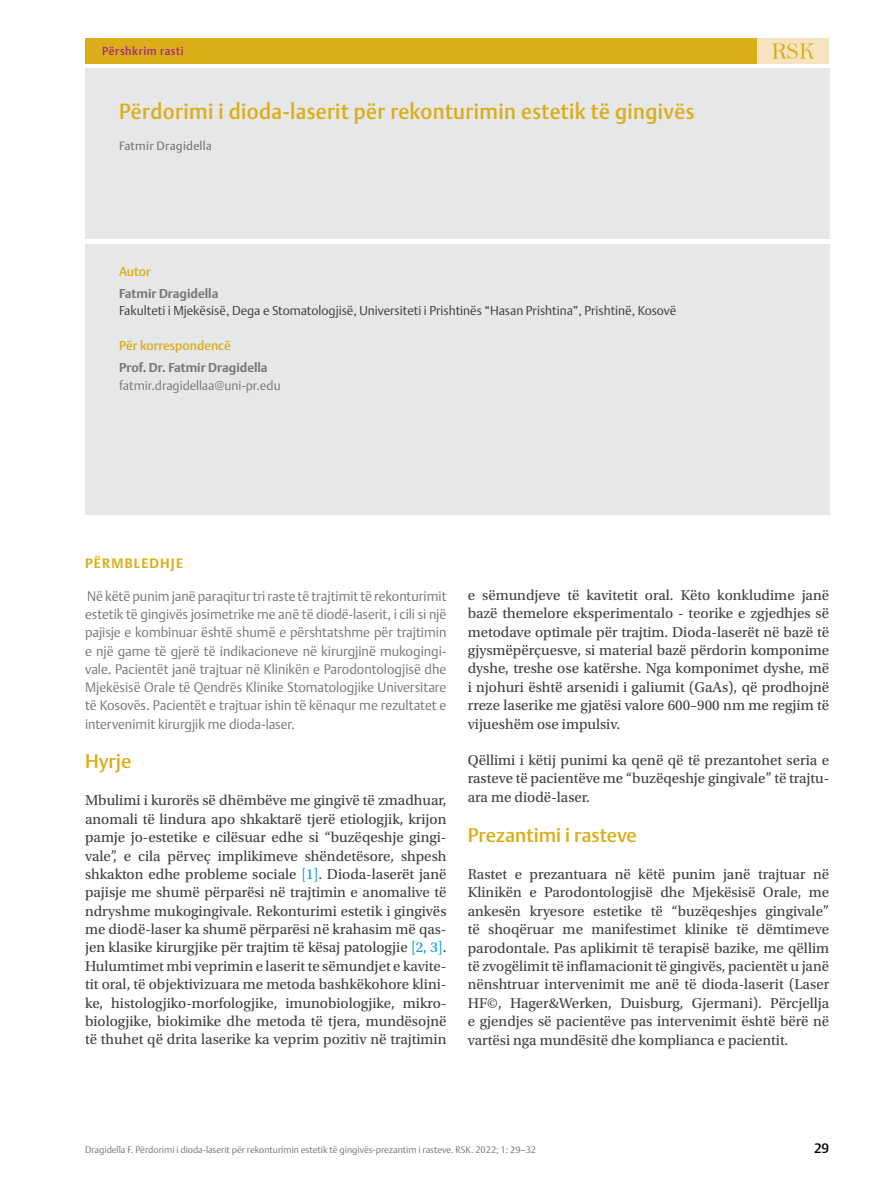
<style>
.page{position:relative;width:893px;height:1191px;background:#fff}
.page>*{position:absolute;margin:0;border:0;box-sizing:border-box;transform-origin:0 0}
.t1{font:500 21.75px "DTL Argo T";letter-spacing:.02em;color:#dbad17;scale:.95 1}
.t2{font:500 19.5px "DTL Argo T";color:#dbad17}
.t3{font:15px/18.5px "Utopia Std";color:#3d3c3e;text-align:justify}
.t4{font:300 13.65px/18.3px "DTL Argo T";color:#757779;text-align:justify}
.t5{font:700 13.5px "DTL Argo T";letter-spacing:.09em;color:#dbad17}
.t6{font:500 13.5px "DTL Argo T";color:#000}
.t7{font:300 12.75px "DTL Argo T";color:#3d3c3e}
.t8{font:700 12.75px "DTL Argo T";color:#757779}
.t9{font:300 12.75px "DTL Argo T";color:#757779}
.t10{font:500 12.75px "DTL Argo T";color:#dbad17}
.t11{font:12px "DTL Argo T";letter-spacing:.02em;color:#757779}
.t12{font:500 11.4px "DTL Argo T";letter-spacing:.05em;color:#a3238f}
.t13{font:300 9.3px "DTL Argo T";color:#757779}
.s1{color:#009edb}
</style>
<div class="page">
<div style="left:85px;top:68px;width:744px;height:170px;background:#e6e7e8"></div>
<div style="left:676px;top:38px;width:153px;height:26px;background:#f5e4bf"></div>
<svg style="left:772px;top:43px;width:42px;height:16px"></svg>
<div style="left:85px;top:38px;width:672px;height:26px;background:#dbad17"></div>
<div style="left:85px;top:245px;width:744px;height:269px;background:#e6e7e8"></div>
<p class="t12" style="left:102px;top:44px;width:83px">Përshkrim rasti</p>
<h1 class="t1" style="left:119px;top:98px;width:607px">Përdorimi i dioda-laserit për rekonturimin estetik të gingivës</h1>
<p class="t11" style="left:119px;top:139px;width:94px">Fatmir Dragidella</p>
<p class="t10" style="left:119px;top:264px;width:33px">Autor</p>
<p class="t8" style="left:119px;top:286px;width:101px">Fatmir Dragidella</p>
<p class="t7" style="left:119px;top:302px;width:559px">Fakulteti i Mjekësisë, Dega e Stomatologjisë, Universiteti i Prishtinës “Hasan Prishtina”, Prishtinë, Kosovë</p>
<p class="t10" style="left:119px;top:337px;width:113px">Për korrespondencë</p>
<p class="t8" style="left:119px;top:360px;width:150px">Prof. Dr. Fatmir Dragidella</p>
<p class="t9" style="left:119px;top:378px;width:163px">fatmir.dragidellaa@uni-pr.edu</p>
<p class="t5" style="left:85px;top:555px;width:100px">PËRMBLEDHJE</p>
<p class="t4" style="left:85px;top:587px;width:363px">Në këtë punim janë paraqitur tri raste të trajtimit të rekonturimit estetik të gingivës josimetrike me anë të diodë-laserit, i cili si një pajisje e kombinuar është shumë e përshtatshme për trajtimin e një game të gjerë të indikacioneve në kirurgjinë mukogingi&shy;vale. Pacientët janë trajtuar në Klinikën e Parodontologjisë dhe Mjekësisë Orale të Qendrës Klinike Stomatologjike Universitare të Kosovës. Pacientët e trajtuar ishin të kënaqur me rezultatet e intervenimit kirurgjik me dioda-laser.</p>
<h2 class="t2" style="left:85px;top:749px;width:48px">Hyrje</h2>
<p class="t3" style="left:85px;top:791px;width:363px">Mbulimi i kurorës së dhëmbëve me gingivë të zmadhuar, anomali të lindura apo shkaktarë tjerë etiologjik, krijon pamje jo-estetike e cilësuar edhe si “buzëqeshje gingi&shy;vale”, e cila përveç implikimeve shëndetësore, shpesh shkakton edhe probleme sociale <span class="s1">[1]</span>. Dioda-laserët janë pajisje me shumë përparësi në trajtimin e anomalive të ndryshme mukogingivale. Rekonturimi estetik i gingivës me diodë-laser ka shumë përparësi në krahasim më qas&shy;jen klasike kirurgjike për trajtim të kësaj patologjie <span class="s1">[2, 3]</span>.<br>Hulumtimet mbi veprimin e laserit te sëmundjet e kavite&shy;tit oral, të objektivizuara me metoda bashkëkohore klini&shy;ke, histologjiko-morfologjike, imunobiologjike, mikro&shy;biologjike, biokimike dhe metoda të tjera, mundësojnë të thuhet që drita laserike ka veprim pozitiv në trajtimin</p>
<p class="t3" style="left:468px;top:586px;width:363px">e sëmundjeve të kavitetit oral. Këto konkludime janë bazë themelore eksperimentalo - teorike e zgjedhjes së metodave optimale për trajtim. Dioda-laserët në bazë të gjysmëpërçuesve, si material bazë përdorin komponime dyshe, treshe ose katërshe. Nga komponimet dyshe, më i njohuri është arsenidi i galiumit (GaAs), që prodhojnë rreze laserike me gjatësi valore 600–900 nm me regjim të vijueshëm ose impulsiv.</p>
<p class="t3" style="left:468px;top:751px;width:363px">Qëllimi i këtij punimi ka qenë që të prezantohet seria e rasteve të pacientëve me “buzëqeshje gingivale” të trajtu&shy;ara me diodë-laser.</p>
<h2 class="t2" style="left:468px;top:823px;width:171px">Prezantimi i rasteve</h2>
<p class="t3" style="left:468px;top:865px;width:363px">Rastet e prezantuara në këtë punim janë trajtuar në Klinikën e Parodontologjisë dhe Mjekësisë Orale, me ankesën kryesore estetike të “buzëqeshjes gingivale” të shoqëruar me manifestimet klinike të dëmtimeve parodontale. Pas aplikimit të terapisë bazike, me qëllim të zvogëlimit të inflamacionit të gingivës, pacientët u janë nënshtruar intervenimit me anë të dioda-laserit (Laser HF©, Hager&amp;Werken, Duisburg, Gjermani). Përcjellja e gjendjes së pacientëve pas intervenimit është bërë në vartësi nga mundësitë dhe komplianca e pacientit.</p>
<p class="t13" style="left:85px;top:1143px;width:452px">Dragidella F. Përdorimi i dioda-laserit për rekonturimin estetik të gingivës-prezantim i rasteve. RSK. 2022; 1: 29–32</p>
<p class="t6" style="left:814px;top:1139px;width:17px">29</p>
</div>
